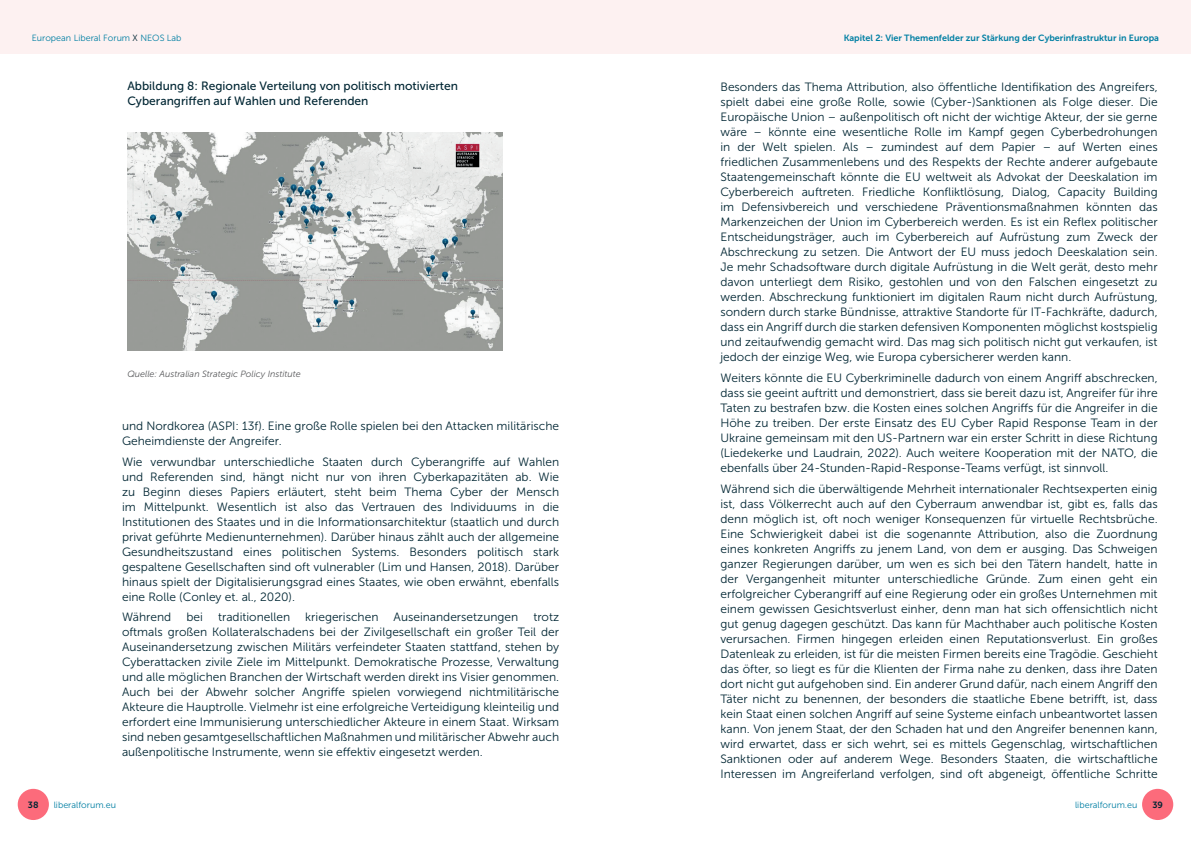
<style>
.page{position:relative;width:1191px;height:842px;background:#fff}
.page>*{position:absolute;margin:0;border:0;box-sizing:border-box;transform-origin:0 0}
.t1{font:12px/15px "Museo Sans 300";color:#002633;text-align:justify}
.t2{font:12px/15px "Museo Sans 500";color:#002633}
.t3{font:9px "Museo Sans 700";color:#007fa3}
.t4{font:9px "Museo Sans 300";color:#007fa3}
.t5{font:italic 9px "Museo Sans 300";color:#57585a}
.t6{font:9px "Museo Sans 700";color:#002633}
.s1{color:#002633}
</style>
<div class="page">
<div style="left:0;top:0;width:1191px;height:54px;background:#fdf1f1"></div>
<div style="left:1142px;top:789px;width:31px;height:31px;background:#fc6b7b;border-radius:50%"></div>
<div style="left:18px;top:789px;width:31px;height:31px;background:#fc6b7b;border-radius:50%"></div>
<img style="left:127px;top:133px;width:375px;height:217px">
<p class="t4" style="left:32px;top:33px;width:151px">European Liberal Forum <span class="s1">X</span> NEOS Lab</p>
<p class="t2" style="left:127px;top:79px;width:332px">Abbildung 8: Regionale Verteilung von politisch motivierten<br>Cyberangriffen auf Wahlen und Referenden</p>
<p class="t5" style="left:127px;top:369px;width:175px">Quelle: Australian Strategic Policy Institute</p>
<p class="t1" style="left:122px;top:418px;width:438px">und Nordkorea (ASPI: 13f). Eine große Rolle spielen bei den Attacken militärische<br>Geheimdienste der Angreifer.</p>
<p class="t1" style="left:122px;top:454px;width:439px">Wie verwundbar unterschiedliche Staaten durch Cyberangriffe auf Wahlen und Referenden sind, hängt nicht nur von ihren Cyberkapazitäten ab. Wie zu Beginn dieses Papiers erläutert, steht beim Thema Cyber der Mensch im Mittelpunkt. Wesentlich ist also das Vertrauen des Individuums in die Institutionen des Staates und in die Informationsarchitektur (staatlich und durch privat geführte Medienunternehmen). Darüber hinaus zählt auch der allgemeine Gesundheitszustand eines politischen Systems. Besonders politisch stark gespaltene Gesellschaften sind oft vulnerabler (Lim und Hansen, 2018). Darüber hinaus spielt der Digitalisierungsgrad eines Staates, wie oben erwähnt, ebenfalls eine Rolle (Conley et. al., 2020).</p>
<p class="t1" style="left:122px;top:610px;width:51px">Während</p>
<p class="t1" style="left:186px;top:610px;width:18px">bei</p>
<p class="t1" style="left:218px;top:610px;width:74px">traditionellen</p>
<p class="t1" style="left:305px;top:610px;width:75px">kriegerischen</p>
<p class="t1" style="left:393px;top:610px;width:126px">Auseinandersetzungen</p>
<p class="t1" style="left:122px;top:610px;width:439px;text-indent:411px">trotz oftmals großen Kollateralschadens bei der Zivilgesellschaft ein großer Teil der Auseinandersetzung zwischen Militärs verfeindeter Staaten stattfand, stehen by Cyberattacken zivile Ziele im Mittelpunkt. Demokratische Prozesse, Verwaltung und alle möglichen Branchen der Wirtschaft werden direkt ins Visier genommen.<br>Auch bei der Abwehr solcher Angriffe spielen vorwiegend nichtmilitärische Akteure die Hauptrolle. Vielmehr ist eine erfolgreiche Verteidigung kleinteilig und erfordert eine Immunisierung unterschiedlicher Akteure in einem Staat. Wirksam sind neben gesamtgesellschaftlichen Maßnahmen und militärischer Abwehr auch außenpolitische Instrumente, wenn sie effektiv eingesetzt werden.</p>
<p class="t3" style="left:843px;top:33px;width:317px">Kapitel 2: Vier Themenfelder zur Stärkung der Cyberinfrastruktur in Europa</p>
<p class="t1" style="left:720px;top:80px;width:439px">Besonders das Thema Attribution, also öffentliche Identifikation des Angreifers, spielt dabei eine große Rolle, sowie (Cyber-)Sanktionen als Folge dieser. Die Europäische Union – außenpolitisch oft nicht der wichtige Akteur, der sie gerne wäre – könnte eine wesentliche Rolle im Kampf gegen Cyberbedrohungen in der Welt spielen. Als – zumindest auf dem Papier – auf Werten eines friedlichen Zusammenlebens und des Respekts der Rechte anderer aufgebaute Staatengemeinschaft könnte die EU weltweit als Advokat der Deeskalation im Cyberbereich auftreten. Friedliche Konfliktlösung, Dialog, Capacity Building im Defensivbereich und verschiedene Präventionsmaßnahmen könnten das Markenzeichen der Union im Cyberbereich werden. Es ist ein Reflex politischer Entscheidungsträger, auch im Cyberbereich auf Aufrüstung zum Zweck der Abschreckung zu setzen. Die Antwort der EU muss jedoch Deeskalation sein.<br>Je mehr Schadsoftware durch digitale Aufrüstung in die Welt gerät, desto mehr davon unterliegt dem Risiko, gestohlen und von den Falschen eingesetzt zu werden. Abschreckung funktioniert im digitalen Raum nicht durch Aufrüstung, sondern durch starke Bündnisse, attraktive Standorte für IT-Fachkräfte, dadurch, dass ein Angriff durch die starken defensiven Komponenten möglichst kostspielig und zeitaufwendig gemacht wird. Das mag sich politisch nicht gut verkaufen, ist jedoch der einzige Weg, wie Europa cybersicherer werden kann.</p>
<p class="t1" style="left:720px;top:370px;width:439px">Weiters könnte die EU Cyberkriminelle dadurch von einem Angriff abschrecken, dass sie geeint auftritt und demonstriert, dass sie bereit dazu ist, Angreifer für ihre Taten zu bestrafen bzw. die Kosten eines solchen Angriffs für die Angreifer in die Höhe zu treiben. Der erste Einsatz des EU Cyber Rapid Response Team in der Ukraine gemeinsam mit den US-Partnern war ein erster Schritt in diese Richtung (Liedekerke und Laudrain, 2022). Auch weitere Kooperation mit der NATO, die ebenfalls über 24-Stunden-Rapid-Response-Teams verfügt, ist sinnvoll.</p>
<p class="t1" style="left:720px;top:481px;width:439px">Während sich die überwältigende Mehrheit internationaler Rechtsexperten einig ist, dass Völkerrecht auch auf den Cyberraum anwendbar ist, gibt es, falls das denn möglich ist, oft noch weniger Konsequenzen für virtuelle Rechtsbrüche.<br>Eine Schwierigkeit dabei ist die sogenannte Attribution, also die Zuordnung eines konkreten Angriffs zu jenem Land, von dem er ausging. Das Schweigen ganzer Regierungen darüber, um wen es sich bei den Tätern handelt, hatte in der Vergangenheit mitunter unterschiedliche Gründe. Zum einen geht ein erfolgreicher Cyberangriff auf eine Regierung oder ein großes Unternehmen mit einem gewissen Gesichtsverlust einher, denn man hat sich offensichtlich nicht gut genug dagegen geschützt. Das kann für Machthaber auch politische Kosten verursachen. Firmen hingegen erleiden einen Reputationsverlust. Ein großes Datenleak zu erleiden, ist für die meisten Firmen bereits eine Tragödie. Geschieht das öfter, so liegt es für die Klienten der Firma nahe zu denken, dass ihre Daten dort nicht gut aufgehoben sind. Ein anderer Grund dafür, nach einem Angriff den Täter nicht zu benennen, der besonders die staatliche Ebene betrifft, ist, dass kein Staat einen solchen Angriff auf seine Systeme einfach unbeantwortet lassen kann. Von jenem Staat, der den Schaden hat und den Angreifer benennen kann, wird erwartet, dass er sich wehrt, sei es mittels Gegenschlag, wirtschaftlichen Sanktionen oder auf anderem Wege. Besonders Staaten, die wirtschaftliche Interessen im Angreiferland verfolgen, sind oft abgeneigt, öffentliche Schritte</p>
<p class="t6" style="left:28px;top:799px;width:12px">38</p>
<p class="t4" style="left:54px;top:800px;width:64px">liberalforum.eu</p>
<p class="t4" style="left:1075px;top:800px;width:64px">liberalforum.eu</p>
<p class="t6" style="left:1152px;top:799px;width:12px">39</p>
</div>
